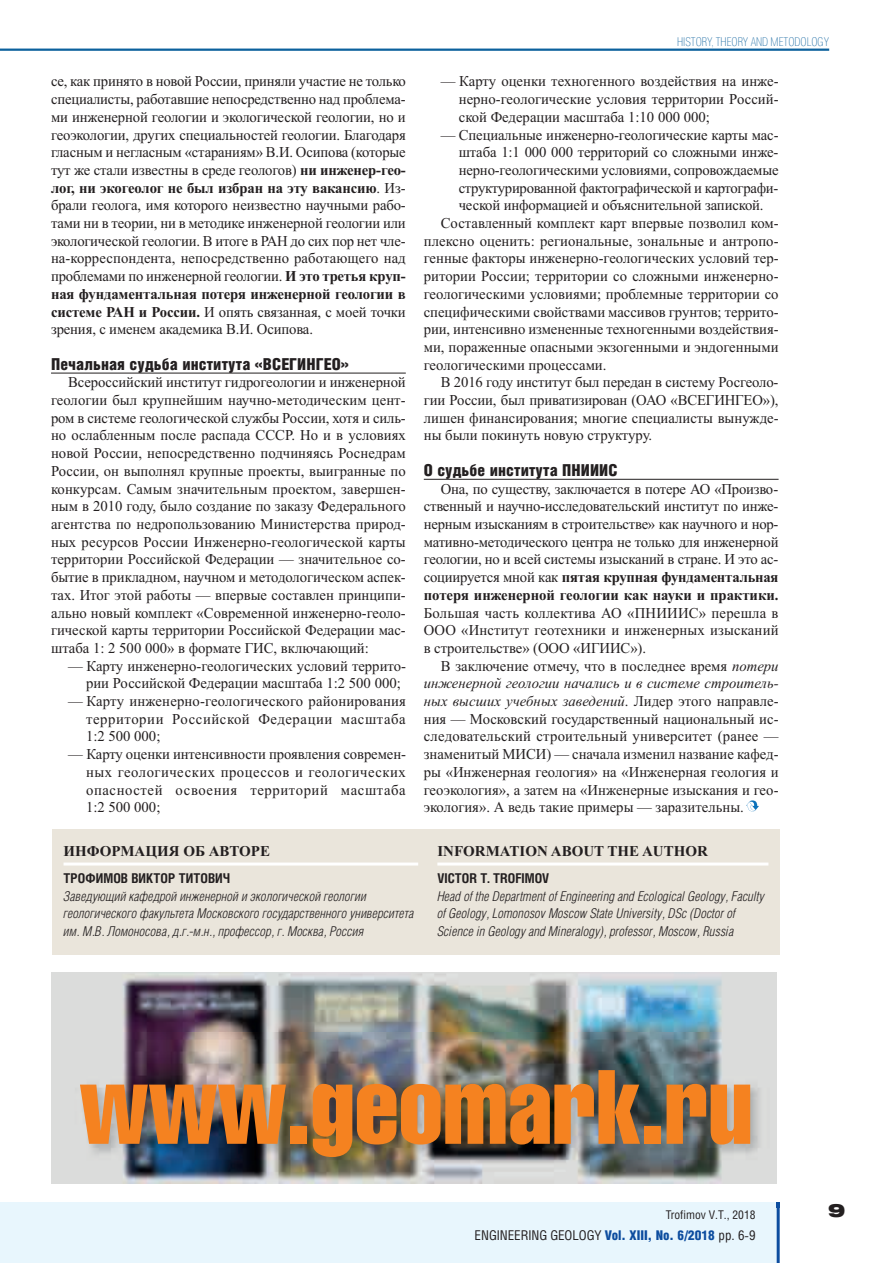
<style>
.page{position:relative;width:893px;height:1263px;background:#fff}
.page>*{position:absolute;margin:0;border:0;box-sizing:border-box;transform-origin:0 0}
.t1{font:103.5px "Helios Compressed";color:#f58220}
.t2{font:900 18px "Helios Ext";color:#231f20}
.t3{font:900 16.5px "Helios Cond";letter-spacing:.005em;color:#231f20}
.t4{font:15px/17.7px "Times New Roman";color:#231f20;text-align:justify}
.t5{font:15px "Times New Roman";letter-spacing:-.02em;color:#231f20}
.t6{font:700 15px "Times New Roman";color:#231f20}
.t7{font:italic 300 13.5px/17.7px "Helios Cond";letter-spacing:.005em;color:#231f20}
.t8{font:13.5px "Helios Cond";color:#231f20}
.t9{font:700 13.5px "Helios Cond";letter-spacing:.005em;color:#231f20}
.t10{font:100 12px "Helios Cond";color:#0c619d}
.t11{font:12px "Helios Cond";color:#231f20}
.s1{font-weight:700}
.s2{font-style:italic}
.s3{font-weight:900;color:#0d4d9f}
</style>
<div class="page">
<div style="left:0;top:1202px;width:777px;height:61px;background:#e8f6fd"></div>
<hr style="left:0;top:49px;width:829px;height:2px;background:#0c619d">
<hr style="left:777px;top:1202px;width:3px;height:61px;background:#0d4d9f">
<hr style="left:51px;top:373px;width:355px;height:1px;background:#231f20">
<hr style="left:424px;top:479px;width:355px;height:1px;background:#231f20">
<svg style="left:746px;top:800px;width:13px;height:11px"></svg>
<div style="left:52px;top:829px;width:728px;height:125px;background:#eae5db"></div>
<hr style="left:64px;top:862px;width:354px;height:3px;background:#fff">
<hr style="left:437px;top:862px;width:331px;height:3px;background:#fff">
<img style="left:51px;top:972px;width:726px;height:61px">
<img style="left:51px;top:1033px;width:726px;height:151px">
<p class="t4" style="left:51px;top:74px;width:356px">се, как принято в новой России, приняли участие не только специалисты, работавшие непосредственно над проблема&shy;ми инженерной геологии и экологической геологии, но и геоэкологии, других специальностей геологии. Благодаря гласным и негласным «стараниям» В.И. Осипова (которые тут же стали известны в среде геологов) <span class="s1">ни инженер-гео&shy;лог, ни экогеолог не был избран на эту вакансию</span>. Из&shy;брали геолога, имя которого неизвестно научными рабо&shy;тами ни в теории, ни в методике инженерной геологии или экологической геологии. В итоге в РАН до сих пор нет чле&shy;на-корреспондента, непосредственно работающего над проблемами по инженерной геологии. <span class="s1">И это третья круп&shy;ная фундаментальная потеря инженерной геологии в системе РАН и России.</span> И опять связанная, с моей точки зрения, с именем академика В.И. Осипова.</p>
<p class="t3" style="left:51px;top:358px;width:299px">Печальная судьба института «ВСЕГИНГЕО»</p>
<p class="t4" style="left:51px;top:375px;width:356px;text-indent:17px">Всероссийский институт гидрогеологии и инженерной геологии был крупнейшим научно-методическим цент&shy;ром в системе геологической службы России, хотя и силь&shy;но ослабленным после распада СССР. Но и в условиях новой России, непосредственно подчиняясь Роснедрам России, он выполнял крупные проекты, выигранные по конкурсам. Самым значительным проектом, завершен&shy;ным в 2010 году, было создание по заказу Федерального агентства по недропользованию Министерства природ&shy;ных ресурсов России Инженерно-геологической карты территории Российской Федерации — значительное со&shy;бытие в прикладном, научном и методологическом аспек&shy;тах. Итог этой работы — впервые составлен принципи&shy;ально новый комплект «Современной инженерно-геоло&shy;гической карты территории Российской Федерации мас&shy;штаба 1: 2 500 000» в формате ГИС, включающий:</p>
<p class="t4" style="left:86px;top:658px;width:321px;text-indent:-18px">— Карту инженерно-геологических условий террито&shy;рии Российской Федерации масштаба 1:2 500 000;</p>
<p class="t4" style="left:86px;top:693px;width:321px;text-indent:-18px">— Карту инженерно-геологического районирования территории Российской Федерации масштаба 1:2 500 000;</p>
<p class="t4" style="left:86px;top:747px;width:321px;text-indent:-18px">— Карту оценки интенсивности проявления современ&shy;ных геологических процессов и геологических опасностей освоения территорий масштаба 1:2 500 000;</p>
<p class="t10" style="left:677px;top:37px;width:154px">HISTORY, THEORY AND METODOLOGY</p>
<p class="t4" style="left:459px;top:74px;width:321px;text-indent:-18px">— Карту оценки техногенного воздействия на инже&shy;нерно-геологические условия территории Россий&shy;ской Федерации масштаба 1:10 000 000;</p>
<p class="t4" style="left:441px;top:127px;width:339px">— Специальные инженерно-геологические карты мас-</p>
<p class="t4" style="left:459px;top:145px;width:321px">штаба 1:1 000 000 территорий со сложными инже-</p>
<p class="t4" style="left:459px;top:162px;width:321px">нерно-геологическими условиями, сопровождаемые</p>
<p class="t5" style="left:459px;top:182px;width:321px">структурированной фактографической и картографи-</p>
<p class="t4" style="left:459px;top:198px;width:306px">ческой информацией и объяснительной запиской.</p>
<p class="t4" style="left:441px;top:216px;width:339px">Составленный комплект карт впервые позволил ком-</p>
<p class="t4" style="left:424px;top:233px;width:356px">плексно оценить: региональные, зональные и антропо-</p>
<p class="t4" style="left:424px;top:251px;width:356px">генные факторы инженерно-геологических условий тер-</p>
<p class="t4" style="left:424px;top:269px;width:356px">ритории России; территории со сложными инженерно-</p>
<p class="t4" style="left:424px;top:286px;width:356px">геологическими условиями; проблемные территории со</p>
<p class="t4" style="left:424px;top:304px;width:356px">специфическими свойствами массивов грунтов; террито-</p>
<p class="t4" style="left:424px;top:322px;width:356px">рии, интенсивно измененные техногенными воздействия-</p>
<p class="t4" style="left:424px;top:339px;width:356px">ми, пораженные опасными экзогенными и эндогенными</p>
<p class="t4" style="left:424px;top:357px;width:184px">геологическими процессами.</p>
<p class="t4" style="left:441px;top:375px;width:339px">В 2016 году институт был передан в систему Росгеоло-</p>
<p class="t4" style="left:424px;top:393px;width:356px">гии России, был приватизирован (ОАО «ВСЕГИНГЕО»),</p>
<p class="t4" style="left:424px;top:410px;width:356px">лишен финансирования; многие специалисты вынужде-</p>
<p class="t4" style="left:424px;top:428px;width:230px">ны были покинуть новую структуру.</p>
<p class="t3" style="left:424px;top:464px;width:195px">О судьбе института ПНИИИС</p>
<p class="t4" style="left:424px;top:481px;width:356px;text-indent:17px">Она, по существу, заключается в потере АО «Произво&shy;ственный и научно-исследовательский институт по инже&shy;нерным изысканиям в строительстве» как научного и нор&shy;мативно-методического центра не только для инженерной геологии, но и всей системы изысканий в стране. И это ас&shy;социируется мной как <span class="s1">пятая крупная фундаментальная потеря инженерной геологии как науки и практики.</span></p>
<p class="t4" style="left:424px;top:605px;width:356px">Большая часть коллектива АО «ПНИИИС» перешла в ООО «Институт геотехники и инженерных изысканий в строительстве» (ООО «ИГИИС»).</p>
<p class="t4" style="left:424px;top:658px;width:356px;text-indent:17px">В заключение отмечу, что в последнее время <span class="s2">потери инженерной геологии начались и в системе строитель&shy;ных высших учебных заведений</span>. Лидер этого направле&shy;ния — Московский государственный национальный ис&shy;следовательский строительный университет (ранее — знаменитый МИСИ) — сначала изменил название кафед&shy;ры «Инженерная геология» на «Инженерная геология и геоэкология», а затем на «Инженерные изыскания и гео&shy;экология». А ведь такие примеры — заразительны.</p>
<p class="t6" style="left:64px;top:846px;width:208px">ИНФОРМАЦИЯ ОБ АВТОРЕ</p>
<p class="t9" style="left:64px;top:873px;width:168px">ТРОФИМОВ ВИКТОР ТИТОВИЧ</p>
<p class="t7" style="left:64px;top:888px;width:352px">Заведующий кафедрой инженерной и экологической геологии геологического факультета Московского государственного университета им. М.В. Ломоносова, д.г.-м.н., профессор, г. Москва, Россия</p>
<p class="t6" style="left:437px;top:846px;width:272px">INFORMATION ABOUT THE AUTHOR</p>
<p class="t9" style="left:437px;top:873px;width:113px">VICTOR Т. TROFIMOV</p>
<p class="t7" style="left:437px;top:888px;width:329px">Head of the Department of Engineering and Ecological Geology, Faculty of Geology, Lomonosov Moscow State University, DSc (Doctor of<br>Science in Geology and Mineralogy), professor, Moscow, Russia</p>
<h1 class="t1" style="left:79px;top:1069px;width:674px">www.geomark.ru</h1>
<p class="t11" style="left:666px;top:1210px;width:91px">Trofimov V.T., 2018</p>
<p class="t8" style="left:475px;top:1230px;width:282px">ENGINEERING GEOLOGY <span class="s3">Vol. XIII, No. 6/2018</span> pp. 6-9</p>
<p class="t2" style="left:828px;top:1203px;width:19px">9</p>
</div>
